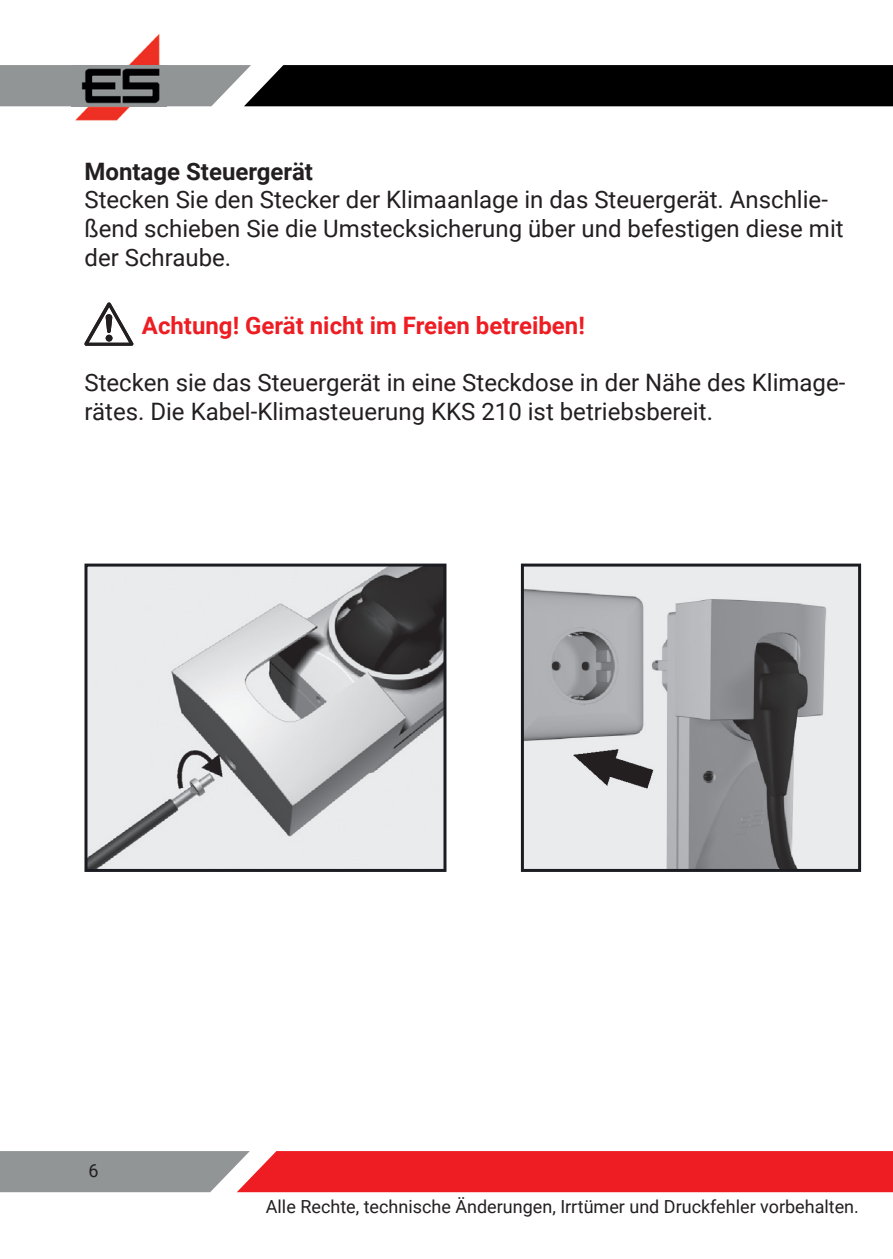
<style>
.page{position:relative;width:893px;height:1259px;background:#fff}
.page>*{position:absolute;margin:0;border:0;box-sizing:border-box;transform-origin:0 0}
.t1{font:24px/28.8px "Roboto";color:#231f20}
.t2{font:700 24px "Roboto";color:#ee1d23}
.t3{font:700 24px "Roboto";color:#231f20}
.t4{font:18px "Roboto";color:#231f20}
</style>
<div class="page">
<svg style="left:0;top:65px;width:893px;height:41px;background:#232323"></svg>
<img style="left:71px;top:33px;width:96px;height:88px">
<img style="left:71px;top:65px;width:96px;height:41px">
<svg style="left:0;top:1151px;width:893px;height:41px;background:#d64247"></svg>
<svg style="left:84px;top:302px;width:49px;height:44px"></svg>
<svg style="left:84px;top:563px;width:362px;height:309px;background:#bdbebf"></svg>
<svg style="left:521px;top:563px;width:340px;height:309px;background:#afb0b3"></svg>
<p class="t3" style="left:84px;top:154px;width:230px">Montage Steuergerät</p>
<p class="t1" style="left:84px;top:185px;width:761px">Stecken Sie den Stecker der Klimaanlage in das Steuergerät. Anschlie&shy;ßend schieben Sie die Umstecksicherung über und befestigen diese mit der Schraube.</p>
<p class="t2" style="left:142px;top:308px;width:444px">Achtung! Gerät nicht im Freien betreiben!</p>
<p class="t1" style="left:84px;top:367px;width:762px">Stecken sie das Steuergerät in eine Steckdose in der Nähe des Klimage&shy;rätes. Die Kabel-Klimasteuerung KKS 210 ist betriebsbereit.</p>
<p class="t4" style="left:89px;top:1157px;width:12px">6</p>
<p class="t4" style="left:266px;top:1194px;width:595px">Alle Rechte, technische Änderungen, Irrtümer und Druckfehler vorbehalten.</p>
</div>
